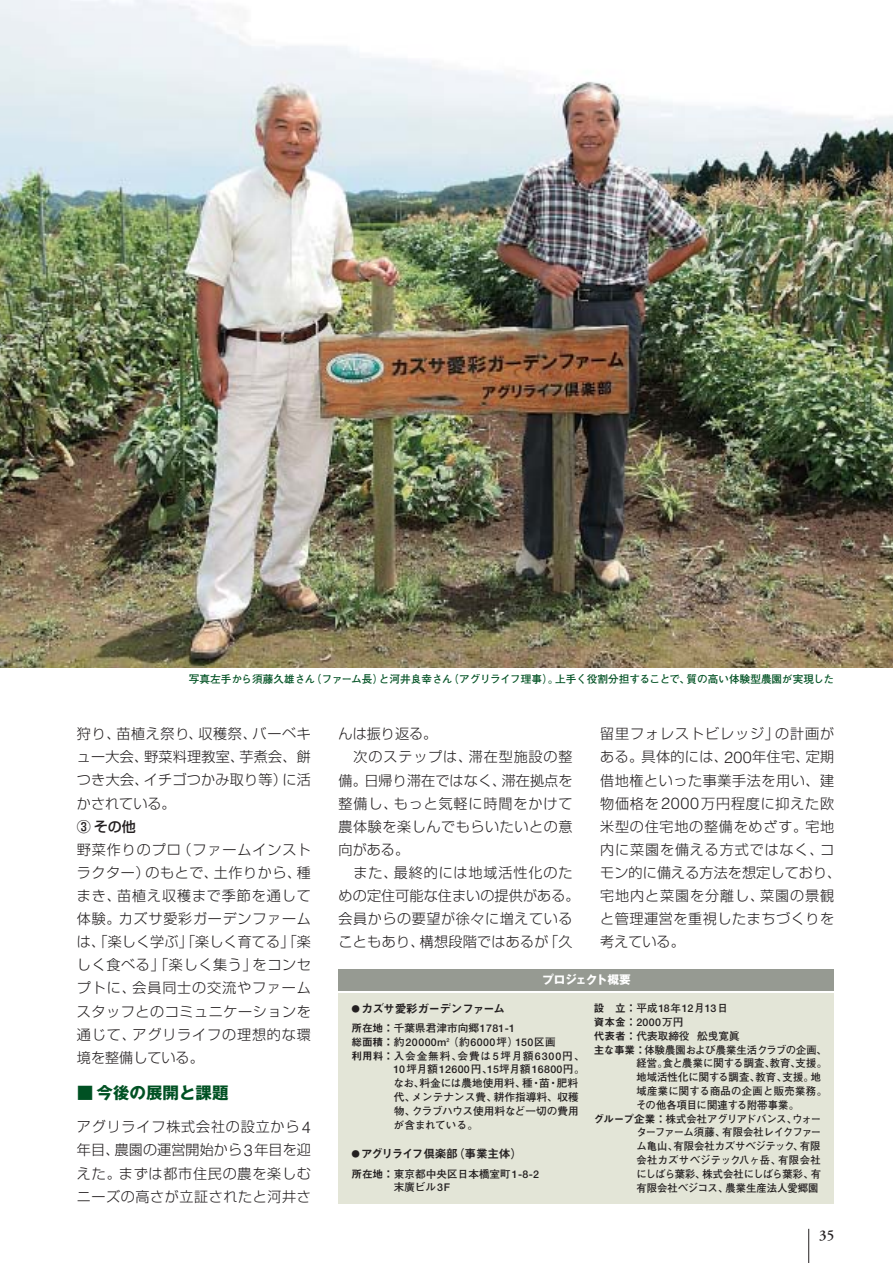
<style>
.page{position:relative;width:893px;height:1263px;background:#fff}
.page>*{position:absolute;margin:0;border:0;box-sizing:border-box;transform-origin:0 0}
.t1{font:700 16.5px "Gothic MB101";color:#005123}
.t2{font:600 14.85px "Adobe Garamond";color:#231f20}
.t3{font:300 14.1px/23.1px "Shin Go";letter-spacing:.04em;color:#231f20}
.t4{font:300 14.1px "Shin Go";letter-spacing:.065em;color:#231f20}
.t5{font:300 14.1px "Shin Go";letter-spacing:.01em;color:#231f20}
.t6{font:300 14.1px "Shin Go";letter-spacing:.005em;color:#231f20}
.t7{font:300 14.1px "Shin Go";letter-spacing:.02em;color:#231f20}
.t8{font:300 14.1px "Shin Go";letter-spacing:.06em;color:#231f20}
.t9{font:11.7px "Midashi Go MB31";letter-spacing:-.025em;color:#231f20}
.t10{font:700 11.7px "Gothic MB101";color:#fff}
.t11{font:700 10.65px/13.8px "Futo Go B101";color:#231f20}
.t12{font:700 10.65px "Futo Go B101";color:#005123}
.t13{font:700 10.65px "Futo Go B101";letter-spacing:.025em;color:#231f20}
.t14{font:700 10.65px "Futo Go B101";letter-spacing:.035em;color:#231f20}
.t15{font:700 10.65px "Futo Go B101";letter-spacing:.085em;color:#231f20}
.t16{font:700 10.65px "Futo Go B101";letter-spacing:-.06em;color:#231f20}
.t17{font:700 10.65px "Futo Go B101";letter-spacing:-.04em;color:#231f20}
.t18{font:700 10.65px "Futo Go B101";letter-spacing:.03em;color:#231f20}
.t19{font:700 10.65px "Futo Go B101";letter-spacing:.045em;color:#231f20}
.s1{font-weight:500}
.s2{font-family:"Helvetica";font-size:16.2px}
.s3{font-size:10.65px}
.s4{font-size:8.55px}
.s5{font-family:"Midashi Go MB31";font-weight:400}
</style>
<div class="page">
<hr style="left:808px;top:1229px;width:1px;height:34px;background:#231f20">
<img style="left:0;top:0;width:892px;height:668px">
<div style="left:338px;top:993px;width:496px;height:210px;background:#e3e5d7"></div>
<div style="left:338px;top:969px;width:496px;height:22px;background:#969a92"></div>
<p class="t12" style="left:189px;top:675px;width:646px">写真左手から須藤久雄さん（ファーム長）と河井良幸さん（アグリライフ理事）。上手く役割分担することで、質の高い体験型農園が実現した</p>
<p class="t3" style="left:77px;top:724px;width:235px">狩り、苗植え祭り、収穫祭、バーベキュー大会、野菜料理教室、芋煮会、餅つき大会、イチゴつかみ取り等）に活かされている。<br><span class="s1">③ その他<br></span>野菜作りのプロ（ファームインストラクター）のもとで、土作りから、種まき、苗植え収穫まで季節を通して体験。カズサ愛彩ガーデンファームは、「楽しく学ぶ」「楽しく育てる」「楽しく食べる」「楽しく集う」をコンセプトに、会員同士の交流やファームスタッフとのコミュニケーションを通じて、アグリライフの理想的な環境を整備している。</p>
<p class="t1" style="left:77px;top:1086px;width:153px">■ 今後の展開と課題</p>
<p class="t3" style="left:77px;top:1117px;width:235px;text-align:justify">アグリライフ株式会社の設立から <span class="s2">4</span>年目、農園の運営開始から<span class="s2">3</span>年目を迎えた。まずは都市住民の農を楽しむニーズの高さが立証されたと河井さ</p>
<p class="t3" style="left:338px;top:724px;width:100px">んは振り返る。</p>
<p class="t8" style="left:353px;top:752px;width:220px">次のステップは、滞在型施設の整</p>
<p class="t5" style="left:338px;top:775px;width:235px">備。日帰り滞在ではなく、滞在拠点を</p>
<p class="t4" style="left:338px;top:798px;width:235px">整備し、もっと気軽に時間をかけて</p>
<p class="t3" style="left:338px;top:817px;width:235px">農体験を楽しんでもらいたいとの意</p>
<p class="t3" style="left:338px;top:840px;width:72px">向がある。</p>
<p class="t4" style="left:353px;top:867px;width:220px">また、最終的には地域活性化のた</p>
<p class="t6" style="left:338px;top:890px;width:242px">めの定住可能な住まいの提供がある。</p>
<p class="t3" style="left:338px;top:909px;width:235px">会員からの要望が徐々に増えている</p>
<p class="t7" style="left:338px;top:937px;width:235px">こともあり、構想段階ではあるが「久</p>
<p class="t3" style="left:600px;top:724px;width:242px">留里フォレストビレッジ」の計画がある。具体的には、<span class="s2">200</span>年住宅、定期借地権といった事業手法を用い、建物価格を <span class="s2">2000</span>万円程度に抑えた欧米型の住宅地の整備をめざす。宅地内に菜園を備える方式ではなく、コモン的に備える方法を想定しており、宅地内と菜園を分離し、菜園の景観と管理運営を重視したまちづくりを考えている。</p>
<p class="t10" style="left:542px;top:976px;width:90px">プロジ<span class="s3">ェ</span>クト概要</p>
<p class="t9" style="left:351px;top:1004px;width:155px"><span class="s4">●</span> カズサ愛彩ガーデンファーム</p>
<p class="t11" style="left:351px;top:1022px;width:165px"><span class="s5">所在地</span>：千葉県君津市向郷1781-1</p>
<p class="t14" style="left:351px;top:1038px;width:206px"><span class="s5">総面積</span>：約20000m<sup>2</sup>（約6000坪）150区画</p>
<p class="t15" style="left:351px;top:1051px;width:234px"><span class="s5">利用料</span>：入会金無料、会費は5坪月額6300円、</p>
<p class="t13" style="left:393px;top:1065px;width:192px">10坪月額12600円、15坪月額16800円。</p>
<p class="t11" style="left:393px;top:1077px;width:186px">なお、料金には農地使用料、種・苗・肥料</p>
<p class="t11" style="left:394px;top:1091px;width:186px">代、メンテナンス費、耕作指導料、収穫</p>
<p class="t11" style="left:394px;top:1105px;width:186px">物、クラブハウス使用料など一切の費用</p>
<p class="t11" style="left:394px;top:1119px;width:85px">が含まれている。</p>
<p class="t9" style="left:351px;top:1150px;width:172px"><span class="s4">●</span> アグリライフ倶楽部（事業主体）</p>
<p class="t11" style="left:394px;top:1168px;width:146px;text-indent:-43px"><span class="s5">所在地</span>：東京都中央区日本橋室町1-8-2末廣ビル3F</p>
<p class="t13" style="left:594px;top:1004px;width:136px"><span class="s5">設　立</span>：平成18年12月13日</p>
<p class="t11" style="left:594px;top:1016px;width:91px"><span class="s5">資本金</span>：2000万円</p>
<p class="t11" style="left:594px;top:1030px;width:147px"><span class="s5">代表者</span>：代表取締役 舩曵寛眞</p>
<p class="t11" style="left:594px;top:1044px;width:234px"><span class="s5">主な事業</span>：体験農園および農業生活クラブの企画、</p>
<p class="t11" style="left:636px;top:1058px;width:192px">経営。食と農業に関する調査、教育、支援。</p>
<p class="t11" style="left:636px;top:1071px;width:186px">地域活性化に関する調査、教育、支援。地</p>
<p class="t18" style="left:636px;top:1087px;width:192px">域産業に関する商品の企画と販売業務。</p>
<p class="t11" style="left:636px;top:1099px;width:164px">その他各項目に関連する附帯事業。</p>
<p class="t11" style="left:594px;top:1113px;width:228px"><span class="s5">グループ企業</span>：株式会社アグリアドバンス、ウォー</p>
<p class="t16" style="left:636px;top:1128px;width:186px">ターファーム須藤、有限会社レイクファー</p>
<p class="t11" style="left:636px;top:1141px;width:196px">ム亀山、有限会社カズサベジテック、有限　</p>
<p class="t19" style="left:636px;top:1156px;width:186px">会社カズサベジテック八ヶ岳、有限会社</p>
<p class="t17" style="left:636px;top:1170px;width:186px">にしばら葉彩、株式会社にしばら葉彩、有</p>
<p class="t11" style="left:636px;top:1182px;width:183px">有限会社ベジコス、農業生産法人愛郷園</p>
<p class="t2" style="left:819px;top:1229px;width:17px">35</p>
</div>
